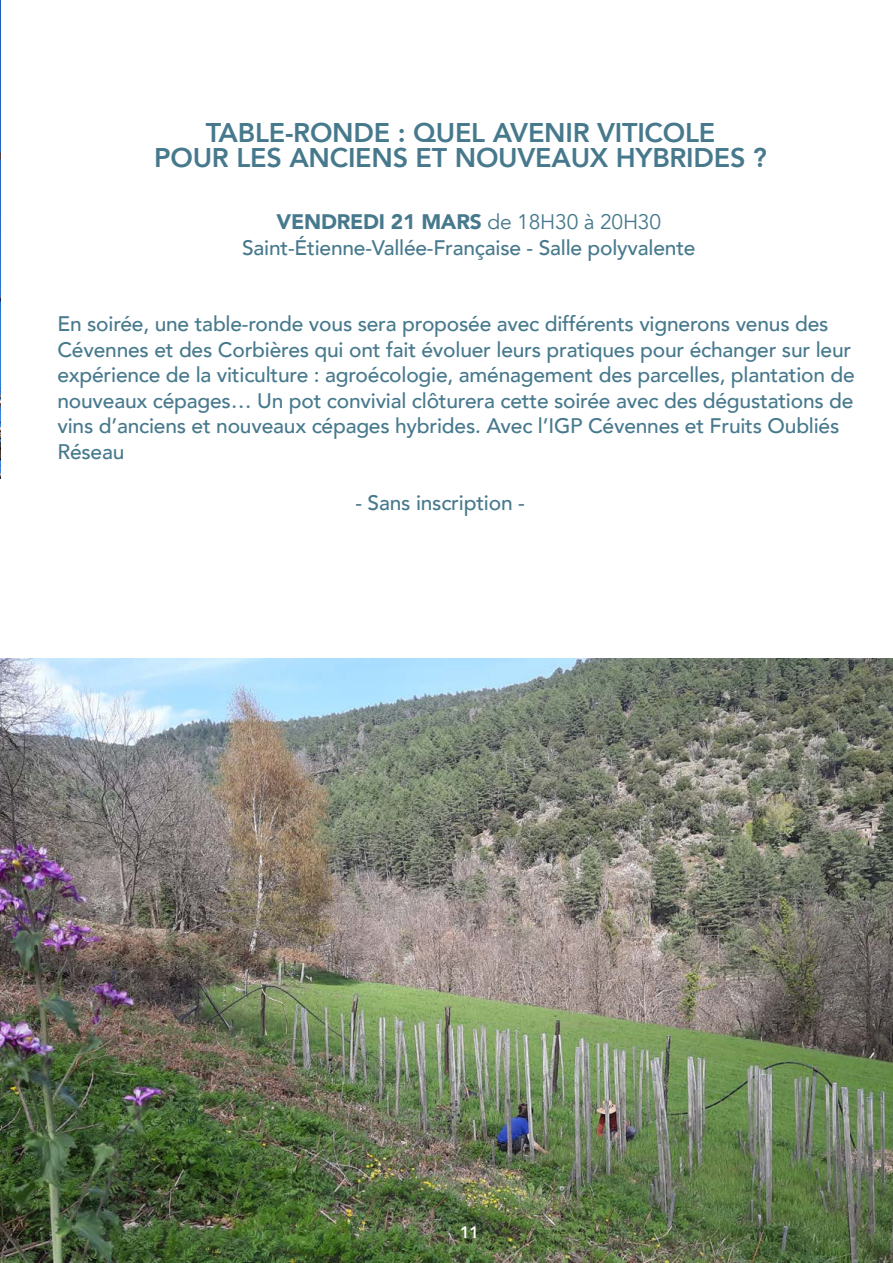
<style>
.page{position:relative;width:893px;height:1263px;background:#fff}
.page>*{position:absolute;margin:0;border:0;box-sizing:border-box;transform-origin:0 0}
.t1{font:800 27px/25.5px "Avenir";letter-spacing:-.01em;color:#47798d;text-align:center}
.t2{font:500 21px/25.5px "Avenir";letter-spacing:-.01em;color:#47798d;text-align:center}
.t3{font:800 16.5px "Avenir";color:#fff}
.s1{font-weight:900}
.s2{font-weight:400}
</style>
<div class="page">
<img style="left:0;top:0;width:1px;height:478px">
<img style="left:0;top:658px;width:893px;height:605px">
<p class="t1" style="left:154px;top:120px;width:614px">TABLE-RONDE : QUEL AVENIR VITICOLE<br>POUR LES ANCIENS ET NOUVEAUX HYBRIDES ?</p>
<p class="t2" style="left:242px;top:208px;width:455px"><span class="s1">VENDREDI 21 MARS</span> <span class="s2">de 18H30 à 20H30<br></span>Saint-Étienne-Vallée-Française - Salle polyvalente</p>
<p class="t2" style="left:57px;top:310px;width:799px;text-align:left">En soirée, une table-ronde vous sera proposée avec différents vignerons venus des Cévennes et des Corbières qui ont fait évoluer leurs pratiques pour échanger sur leur expérience de la viticulture : agroécologie, aménagement des parcelles, plantation de nouveaux cépages… Un pot convivial clôturera cette soirée avec des dégustations de vins d’anciens et nouveaux cépages hybrides. Avec l’IGP Cévennes et Fruits Oubliés Réseau</p>
<p class="t2" style="left:356px;top:489px;width:171px">- Sans inscription -</p>
<p class="t3" style="left:460px;top:1219px;width:21px">11</p>
</div>
